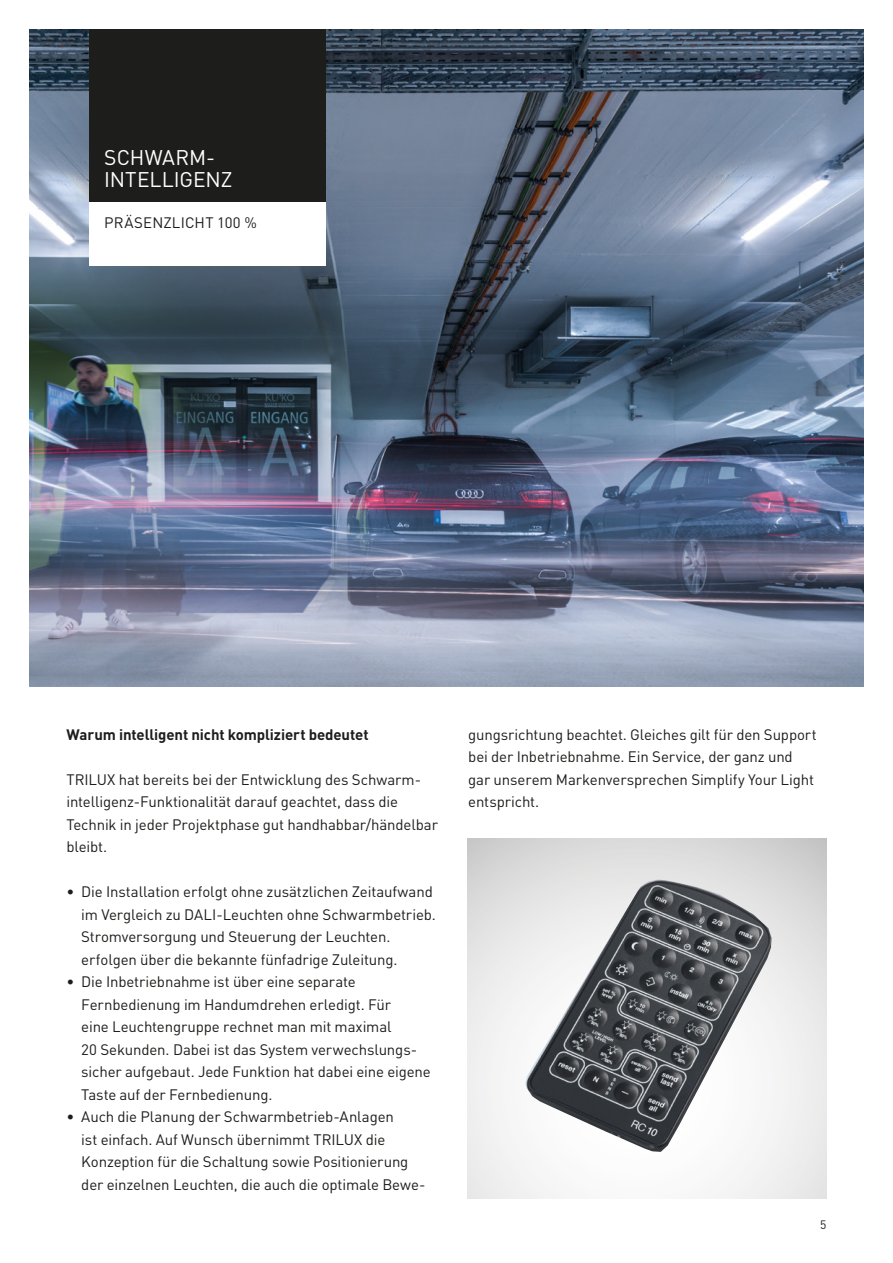
<style>
.page{position:relative;width:893px;height:1263px;background:#fff}
.page>*{position:absolute;margin:0;border:0;box-sizing:border-box;transform-origin:0 0}
.t1{font:21px/22.5px "Trilux DIN";letter-spacing:-.005em;color:#fff}
.t2{font:15px/22.5px "Trilux DIN";letter-spacing:-.01em;color:#1d1d1b}
.t3{font:700 15px "Trilux DIN";letter-spacing:-.005em;color:#1d1d1b}
.t4{font:12px "Trilux DIN";color:#1d1d1b}
</style>
<div class="page">
<img style="left:30px;top:30px;width:833px;height:657px">
<svg style="left:467px;top:839px;width:359px;height:359px"></svg>
<img style="left:525px;top:879px;width:246px;height:273px">
<div style="left:89px;top:30px;width:236px;height:172px;background:#1d1d1b"></div>
<div style="left:89px;top:202px;width:236px;height:64px;background:#fff"></div>
<h1 class="t1" style="left:104px;top:146px;width:130px">SCHWARM-<br>INTELLIGENZ</h1>
<p class="t2" style="left:104px;top:212px;width:154px">PRÄSENZLICHT 100 %</p>
<p class="t3" style="left:66px;top:724px;width:304px">Warum intelligent nicht kompliziert bedeutet</p>
<p class="t2" style="left:66px;top:768px;width:373px">TRILUX hat bereits bei der Entwicklung des Schwarm&shy;intelligenz-Funktionalität darauf geachtet, dass die Technik in jeder Projektphase gut handhabbar/händelbar bleibt.</p>
<p class="t2" style="left:81px;top:880px;width:356px;text-indent:-15px">• Die Installation erfolgt ohne zusätzlichen Zeitaufwand im Vergleich zu DALI-Leuchten ohne Schwarmbetrieb.<br>Stromversorgung und Steuerung der Leuchten. erfolgen über die bekannte fünfadrige Zuleitung.</p>
<p class="t2" style="left:81px;top:970px;width:351px;text-indent:-15px">• Die Inbetriebnahme ist über eine separate Fernbedienung im Handumdrehen erledigt. Für<br>eine Leuchtengruppe rechnet man mit maximal<br>20 Sekunden. Dabei ist das System verwechslungs&shy;sicher aufgebaut. Jede Funktion hat dabei eine eigene Taste auf der Fernbedienung.</p>
<p class="t2" style="left:81px;top:1105px;width:346px;text-indent:-15px">• Auch die Planung der Schwarmbetrieb-Anlagen<br>ist einfach. Auf Wunsch übernimmt TRILUX die Konzeption für die Schaltung sowie Positionierung der einzelnen Leuchten, die auch die optimale Bewe-</p>
<p class="t2" style="left:468px;top:723px;width:350px">gungsrichtung beachtet. Gleiches gilt für den Support bei der Inbetriebnahme. Ein Service, der ganz und gar unserem Markenversprechen Simplify Your Light entspricht.</p>
<p class="t4" style="left:820px;top:1217px;width:8px">5</p>
</div>
